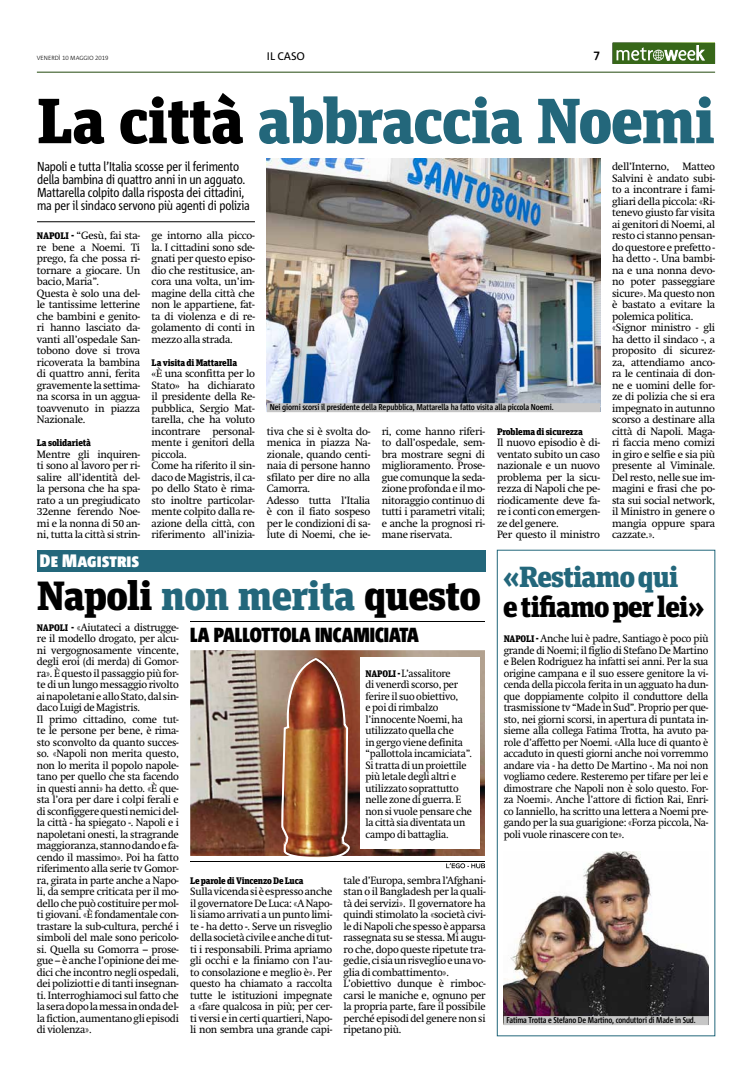
<style>
.page{position:relative;width:752px;height:1078px;background:#fff}
.page>*{position:absolute;margin:0;border:0;box-sizing:border-box;transform-origin:0 0}
.t1{font:900 63.6px "Unit Slab Pro";letter-spacing:-.02em;color:#23677b}
.t2{font:900 40.7px "Unit Slab Pro";letter-spacing:-.025em;color:#000}
.t3{font:900 29.1px "Unit Slab Pro";letter-spacing:-.03em;color:#000}
.t4{font:900 29.1px "Unit Slab Pro";letter-spacing:-.03em;color:#23677b}
.t5{font:900 20.4px "Corpid Cd OT";color:#000}
.t6{font:900 18px "Corpid Cd OT";color:#fff}
.t7{font:13px/13px "Corpid Cd OT";letter-spacing:-.01em;color:#000}
.t8{font:700 12px "Corpid OT";color:#000}
.t9{font:11px "Corpid OT";letter-spacing:-.01em;color:#000}
.t10{font:10.5px/11.5px "Metro Swift";letter-spacing:-.02em;color:#000}
.t11{font:10.5px/11.5px "Metro Swift";letter-spacing:-.02em;color:#000;text-align:justify;scale:.96 1}
.t12{font:900 9.5px "Unit Slab Pro";letter-spacing:-.02em;color:#000}
.t13{font:700 8.5px "Corpid Cd OT";letter-spacing:-.01em;color:#000}
.t14{font:300 6px "Corpid OT";letter-spacing:-.005em;color:#000}
.s1{color:#000}
.s2{font-family:"Unit Slab Pro";font-weight:900;font-size:9.5px}
.s3{font-family:"Utopia"}
.s4{color:#23677b}
</style>
<div class="page">
<hr style="left:37px;top:72px;width:677px;height:1px;background:#21480d">
<div style="left:612px;top:43px;width:102px;height:21px;background:#376719"></div>
<svg style="left:616px;top:45px;width:88px;height:16px"></svg>
<hr style="left:37px;top:221px;width:218px;height:1px;background:#000">
<div style="left:37px;top:550px;width:448px;height:21px;background:#23677b"></div>
<hr style="left:190px;top:621px;width:294px;height:1px;background:#000">
<hr style="left:190px;top:860px;width:294px;height:1px;background:#000">
<svg style="left:446px;top:863px;width:39px;height:5px"></svg>
<img style="left:190px;top:650px;width:294px;height:205px">
<img style="left:281px;top:657px;width:68px;height:201px">
<div style="left:360px;top:656px;width:119px;height:192px;background:#fff"></div>
<img style="left:267px;top:159px;width:332px;height:244px">
<div style="left:497px;top:550px;width:217px;height:485px;background:#fff;border:1px solid #23677b"></div>
<img style="left:503px;top:851px;width:205px;height:164px">
<div style="left:503px;top:1015px;width:205px;height:9px;background:#c6c6c6"></div>
<div style="left:267px;top:403px;width:332px;height:9px;background:#c6c6c6"></div>
<p class="t14" style="left:37px;top:54px;width:73px">VENERDÌ 10 MAGGIO 2019</p>
<p class="t9" style="left:267px;top:50px;width:39px">IL CASO</p>
<p class="t8" style="left:593px;top:49px;width:8px">7</p>
<h1 class="t1" style="left:37px;top:72px;width:679px"><span class="s1">La città</span> abbraccia Noemi</h1>
<p class="t7" style="left:37px;top:160px;width:214px">Napoli e tutta l’Italia scosse per il ferimento della bambina di quattro anni in un agguato.<br>Mattarella colpito dalla risposta dei cittadini, ma per il sindaco servono più agenti di polizia</p>
<p class="t10" style="left:37px;top:230px;width:105px"><span class="s2">NAPOLI -</span> “Gesù, fai sta&shy;re bene a Noemi. Ti prego, fa che possa ri&shy;tornare a giocare. Un bacio, Maria”.<br>Questa è solo una del&shy;le tantissime letterine che bambini e genito&shy;ri hanno lasciato da&shy;vanti all’ospedale San&shy;tobono dove si trova ricoverata la bambina di quattro anni, ferita gravemente la settima&shy;na scorsa in un aggua&shy;toavvenuto in piazza<br>Nazionale.</p>
<p class="t12" style="left:37px;top:435px;width:55px">La solidarietà</p>
<p class="t10" style="left:37px;top:448px;width:105px;text-align:justify">Mentre gli inquiren&shy;ti sono al lavoro per ri&shy;salire all’identità del&shy;la persona che ha spa&shy;rato a un pregiudicato 32enne ferendo Noe&shy;mi e la nonna di 50 an&shy;ni, tutta la città si strin-</p>
<p class="t10" style="left:151px;top:230px;width:105px;text-align:justify">ge intorno alla picco&shy;la. I cittadini sono sde&shy;gnati per questo episo&shy;dio che restitusice, an&shy;cora una volta, un’im&shy;magine della città che non le appartiene, fat&shy;ta di violenza e di re&shy;golamento di conti in mezzo alla strada.</p>
<p class="t12" style="left:151px;top:355px;width:87px">La visita di Mattarella</p>
<p class="t10" style="left:151px;top:368px;width:105px"><span class="s3">«</span>È una sconfitta per lo<br>Stato<span class="s3">»</span> ha dichiarato il presidente della Re&shy;pubblica, Sergio Mat&shy;tarella, che ha voluto incontrare personal&shy;mente i genitori della piccola.<br>Come ha riferito il sin&shy;daco de Magistris, il ca&shy;po dello Stato è rima&shy;sto inoltre particolar&shy;mente colpito dalla re&shy;azione della città, con riferimento all’inizia-</p>
<p class="t13" style="left:270px;top:402px;width:285px">Nei giorni scorsi il presidente della Repubblica, Mattarella ha fatto visita alla piccola Noemi.</p>
<p class="t10" style="left:267px;top:425px;width:105px">tiva che si è svolta do&shy;menica in piazza Na&shy;zionale, quando centi&shy;naia di persone hanno sfilato per dire no alla<br>Camorra.<br>Adesso tutta l’Italia è con il fiato sospeso per le condizioni di sa&shy;lute di Noemi, che ie-</p>
<p class="t10" style="left:381px;top:425px;width:105px;text-align:justify">ri, come hanno riferi&shy;to dall’ospedale, sem&shy;bra mostrare segni di miglioramento. Prose&shy;gue comunque la seda&shy;zione profonda e il mo&shy;nitoraggio continuo di tutti i parametri vitali; e anche la prognosi ri&shy;mane riservata.</p>
<p class="t12" style="left:497px;top:424px;width:87px">Problema di sicurezza</p>
<p class="t10" style="left:497px;top:437px;width:104px">Il nuovo episodio è di&shy;ventato subito un caso nazionale e un nuovo problema per la sicu&shy;rezza di Napoli che pe&shy;riodicamente deve fa&shy;re i conti con emergen&shy;ze del genere.<br>Per questo il ministro</p>
<p class="t10" style="left:611px;top:161px;width:59px">dell’Interno,</p>
<p class="t10" style="left:611px;top:161px;width:104px;text-indent:70px">Matteo<br>Salvini è andato subi&shy;to a incontrare i fami&shy;gliari della piccola: «Ri&shy;tenevo giusto far visita ai genitori di Noemi, al resto ci stanno pensan&shy;do questore e prefetto - ha detto -. Una bambi&shy;na e una nonna devo&shy;no poter passeggiare sicure». Ma questo non è bastato a evitare la polemica politica. «Signor ministro - gli ha detto il sindaco -, a proposito di sicurez&shy;za, attendiamo anco&shy;ra le centinaia di don&shy;ne e uomini delle for&shy;ze di polizia che si era impegnato in autunno scorso a destinare alla città di Napoli. Maga&shy;ri faccia meno comizi in giro e selfie e sia più presente al Viminale.<br>Del resto, nelle sue im&shy;magini e frasi che po&shy;sta sui social network, il Ministro in genere o mangia oppure spara cazzate.».</p>
<h3 class="t6" style="left:40px;top:550px;width:101px">De Magistris</h3>
<h2 class="t2" style="left:37px;top:564px;width:445px">Napoli <span class="s4">non merita</span> questo</h2>
<p class="t10" style="left:37px;top:621px;width:143px"><span class="s2">NAPOLI -</span> «Aiutateci a distrugge&shy;re il modello drogato, per alcu&shy;ni vergognosamente vincente, degli eroi (di merda) di Gomor&shy;ra». È questo il passaggio più for&shy;te di un lungo messaggio rivolto ai napoletani e allo Stato, dal sin&shy;daco Luigi de Magistris.<br>Il primo cittadino, come tut&shy;te le persone per bene, è rima&shy;sto sconvolto da quanto succes&shy;so. «Napoli non merita questo, non lo merita il popolo napole&shy;tano per quello che sta facendo in questi anni» ha detto. «È que&shy;sta l’ora per dare i colpi ferali e di sconfiggere questi nemici del&shy;la città - ha spiegato -. Napoli e i napoletani onesti, la stragrande maggioranza, stanno dando e fa&shy;cendo il massimo». Poi ha fatto riferimento alla serie tv Gomor&shy;ra, girata in parte anche a Napo&shy;li, da sempre criticata per il mo&shy;dello che può costituire per mol&shy;ti giovani. «È fondamentale con&shy;trastare la sub-cultura, perché i simboli del male sono pericolo&shy;si. Quella su Gomorra – prose&shy;gue – è anche l’opinione dei me&shy;dici che incontro negli ospedali, dei poliziotti e di tanti insegnan&shy;ti. Interroghiamoci sul fatto che la sera dopo la messa in onda del&shy;la fiction, aumentano gli episodi di violenza».</p>
<h3 class="t5" style="left:190px;top:622px;width:230px">LA PALLOTTOLA INCAMICIATA</h3>
<p class="t11" style="left:365px;top:667px;width:113px;text-align:left"><span class="s2">NAPOLI -</span> L’assalitore<br>di venerdì scorso, per ferire il suo obiettivo,<br>e poi di rimbalzo l’innocente Noemi, ha utilizzato quella che<br>in gergo viene definita “pallottola incamiciata”.<br>Si tratta di un proiettile più letale degli altri e utilizzato soprattutto nelle zone di guerra. E non si vuole pensare che la città sia diventata un campo di battaglia.</p>
<p class="t12" style="left:190px;top:872px;width:115px">Le parole di Vincenzo De Luca</p>
<p class="t10" style="left:190px;top:885px;width:143px;text-align:justify">Sulla vicenda si è espresso anche il governatore De Luca: «A Napo&shy;li siamo arrivati a un punto limi&shy;te - ha detto -. Serve un risveglio della società civile e anche di tut&shy;ti i responsabili. Prima apriamo gli occhi e la finiamo con l’au&shy;to consolazione e meglio è». Per questo ha chiamato a raccolta tutte le istituzioni impegnate a «fare qualcosa in più; per cer&shy;ti versi e in certi quartieri, Napo&shy;li non sembra una grande capi-</p>
<p class="t10" style="left:343px;top:874px;width:143px">tale d’Europa, sembra l’Afghani&shy;stan o il Bangladesh per la quali&shy;tà dei servizi». Il governatore ha quindi stimolato la «società civi&shy;le di Napoli che spesso è apparsa rassegnata su se stessa. Mi augu&shy;ro che, dopo queste ripetute tra&shy;gedie, ci sia un risveglio e una vo&shy;glia di combattimento».<br>L’obiettivo dunque è rimboc&shy;carsi le maniche e, ognuno per la propria parte, fare il possibile perché episodi del genere non si ripetano più.</p>
<h3 class="t4" style="left:503px;top:554px;width:177px">«Restiamo qui</h3>
<h3 class="t3" style="left:503px;top:584px;width:203px">e tifiamo per lei»</h3>
<p class="t11" style="left:503px;top:632px;width:215px"><span class="s2">NAPOLI -</span> Anche lui è padre, Santiago è poco più grande di Noemi; il figlio di Stefano De Martino e Belen Rodriguez ha infatti sei anni. Per la sua origine campana e il suo essere genitore la vi&shy;cenda della piccola ferita in un agguato ha dun&shy;que doppiamente colpito il conduttore della trasmissione tv “Made in Sud”. Proprio per que&shy;sto, nei giorni scorsi, in apertura di puntata in&shy;sieme alla collega Fatima Trotta, ha avuto pa&shy;role d’affetto per Noemi. «Alla luce di quanto è accaduto in questi giorni anche noi vorremmo andare via - ha detto De Martino -. Ma noi non vogliamo cedere. Resteremo per tifare per lei e dimostrare che Napoli non è solo questo. For&shy;za Noemi». Anche l’attore di fiction Rai, Enri&shy;co Ianniello, ha scritto una lettera a Noemi pre&shy;gando per la sua guarigione: «Forza piccola, Na&shy;poli vuole rinascere con te».</p>
<p class="t13" style="left:506px;top:1014px;width:191px">Fatima Trotta e Stefano De Martino, conduttori di Made in Sud.</p>
</div>
